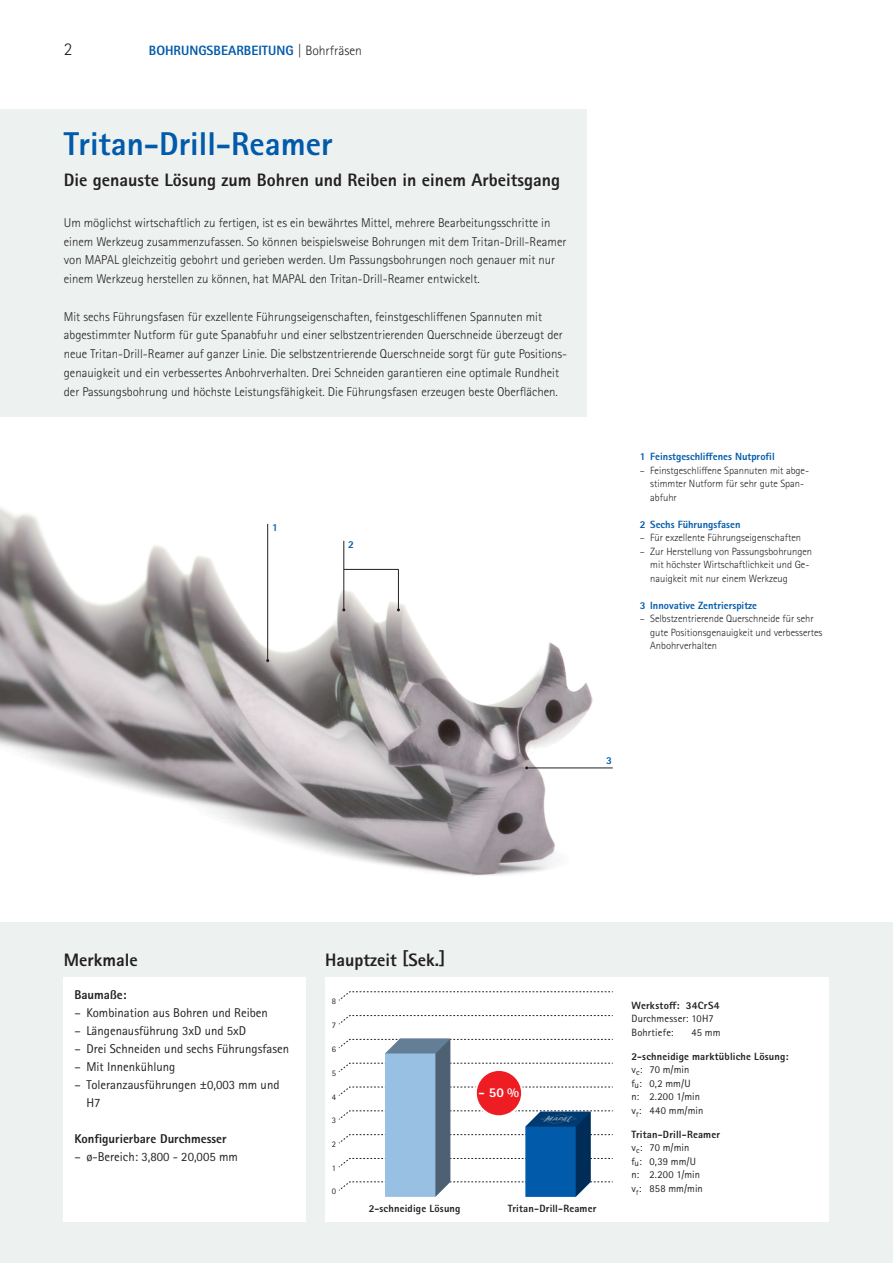
<style>
.page{position:relative;width:893px;height:1263px;background:#fff}
.page>*{position:absolute;margin:0;border:0;box-sizing:border-box;transform-origin:0 0}
.t1{font:800 33px "Rotis Sans Serif W1 G";color:#015aaa}
.t2{font:800 18px "Rotis Sans Serif W1 G";color:#231f20}
.t3{font:300 18px "Rotis Sans Serif W1 G";color:#231f20}
.t4{font:800 13.5px "Rotis Sans Serif W1 G";color:#015aaa}
.t5{font:800 13.5px "Rotis Sans Serif W1 G";color:#fff}
.t6{font:300 12.75px/18.8px "Rotis Sans Serif W1 G";color:#231f20}
.t7{font:12.75px/18px "Rotis Sans Serif W1 G";color:#231f20}
.t8{font:800 12.75px "Rotis Sans Serif W1 G";color:#231f20}
.t9{font:300 10.5px/13.5px "Rotis Sans Serif W1 G";color:#231f20}
.t10{font:10.5px/13.5px "Rotis Sans Serif W1 G";letter-spacing:.01em;color:#231f20}
.t11{font:800 10.5px "Rotis Sans Serif W1 G";color:#015aaa}
.t12{font:800 10.5px "Rotis Sans Serif W1 G";letter-spacing:.015em;color:#231f20}
.t13{font:8.55px "Rotis Sans Serif W1 G";color:#231f20}
.s1{font-weight:300;color:#231f20}
.s2{font-weight:800}
</style>
<div class="page">
<img style="left:0;top:507px;width:893px;height:416px">
<hr style="left:267px;top:524px;width:1px;height:137px;background:#231f20">
<hr style="left:343px;top:541px;width:1px;height:69px;background:#231f20">
<hr style="left:527px;top:767px;width:86px;height:1px;background:#231f20">
<hr style="left:398px;top:569px;width:1px;height:41px;background:#231f20">
<hr style="left:344px;top:569px;width:55px;height:1px;background:#231f20">
<div style="left:0;top:923px;width:893px;height:340px;background:#edf1f0"></div>
<div style="left:64px;top:977px;width:242px;height:244px;background:#fff"></div>
<div style="left:325px;top:977px;width:504px;height:244px;background:#fff"></div>
<svg style="left:338px;top:1015px;width:275px;height:10px"></svg>
<svg style="left:338px;top:991px;width:275px;height:10px"></svg>
<svg style="left:338px;top:1038px;width:275px;height:159px"></svg>
<img style="left:532px;top:1113px;width:52px;height:11px">
<div style="left:0;top:109px;width:587px;height:308px;background:#edf1f0"></div>
<h2 class="t3" style="left:64px;top:39px;width:10px">2</h2>
<p class="t4" style="left:149px;top:42px;width:215px">BOHRUNGSBEARBEITUNG <span class="s1">| Bohrfräsen</span></p>
<h1 class="t1" style="left:64px;top:123px;width:270px">Tritan-Drill-Reamer</h1>
<h2 class="t2" style="left:64px;top:169px;width:498px">Die genauste Lösung zum Bohren und Reiben in einem Arbeitsgang</h2>
<p class="t6" style="left:64px;top:213px;width:504px">Um möglichst wirtschaftlich zu fertigen, ist es ein bewährtes Mittel, mehrere Bearbeitungsschritte in einem Werkzeug zusammenzufassen. So können beispielsweise Bohrungen mit dem Tritan-Drill-Reamer von MAPAL gleichzeitig gebohrt und gerieben werden. Um Passungsbohrungen noch genauer mit nur einem Werkzeug herstellen zu können, hat MAPAL den Tritan-Drill-Reamer entwickelt.</p>
<p class="t6" style="left:64px;top:307px;width:505px">Mit sechs Führungsfasen für exzellente Führungseigenschaften, feinstgeschliffenen Spannuten mit abgestimmter Nutform für gute Spanabfuhr und einer selbstzentrierenden Querschneide überzeugt der neue Tritan-Drill-Reamer auf ganzer Linie. Die selbstzentrierende Querschneide sorgt für gute Positions&shy;genauigkeit und ein verbessertes Anbohrverhalten. Drei Schneiden garantieren eine optimale Rundheit der Passungsbohrung und höchste Leistungsfähigkeit. Die Führungsfasen erzeugen beste Oberflächen.</p>
<p class="t11" style="left:272px;top:521px;width:7px">1</p>
<p class="t11" style="left:348px;top:537px;width:7px">2</p>
<p class="t11" style="left:640px;top:450px;width:136px">1 Feinstgeschliffenes Nutprofil</p>
<p class="t9" style="left:650px;top:464px;width:160px;text-indent:-10px">– Feinstgeschliffene Spannuten mit abge&shy;stimmter Nutform für sehr gute Span&shy;abfuhr</p>
<p class="t11" style="left:640px;top:517px;width:102px">2 Sechs Führungsfasen</p>
<p class="t9" style="left:640px;top:531px;width:163px">– Für exzellente Führungseigenschaften</p>
<p class="t9" style="left:650px;top:545px;width:163px;text-indent:-10px">– Zur Herstellung von Passungsbohrungen mit höchster Wirtschaftlichkeit und Ge&shy;nauigkeit mit nur einem Werkzeug</p>
<p class="t11" style="left:640px;top:598px;width:119px">3 Innovative Zentrierspitze</p>
<p class="t9" style="left:650px;top:612px;width:174px;text-indent:-10px">– Selbstzentrierende Querschneide für sehr gute Positionsgenauigkeit und verbessertes<br>Anbohrverhalten</p>
<p class="t11" style="left:606px;top:753px;width:7px">3</p>
<h2 class="t2" style="left:64px;top:948px;width:75px">Merkmale</h2>
<h2 class="t2" style="left:325px;top:948px;width:122px">Hauptzeit [Sek.]</h2>
<p class="t8" style="left:74px;top:986px;width:54px">Baumaße:</p>
<p class="t7" style="left:74px;top:1003px;width:195px">– Kombination aus Bohren und Reiben</p>
<p class="t7" style="left:74px;top:1021px;width:173px">– Längenausführung 3xD und 5xD</p>
<p class="t7" style="left:74px;top:1039px;width:216px">– Drei Schneiden und sechs Führungsfasen</p>
<p class="t7" style="left:74px;top:1057px;width:102px">– Mit Innenkühlung</p>
<p class="t7" style="left:86px;top:1075px;width:195px;text-indent:-12px">– Toleranzausführungen ±0,003 mm und<br>H7</p>
<p class="t8" style="left:74px;top:1130px;width:154px">Konfigurierbare Durchmesser</p>
<p class="t7" style="left:74px;top:1147px;width:165px">– ø-Bereich: 3,800 - 20,005 mm</p>
<p class="t13" style="left:332px;top:996px;width:6px">8</p>
<p class="t13" style="left:332px;top:1020px;width:6px">7</p>
<p class="t13" style="left:332px;top:1044px;width:6px">6</p>
<p class="t13" style="left:332px;top:1068px;width:6px">5</p>
<p class="t13" style="left:332px;top:1091px;width:6px">4</p>
<p class="t13" style="left:332px;top:1115px;width:6px">3</p>
<p class="t13" style="left:332px;top:1139px;width:6px">2</p>
<p class="t13" style="left:332px;top:1163px;width:6px">1</p>
<p class="t13" style="left:332px;top:1186px;width:6px">0</p>
<p class="t5" style="left:479px;top:1084px;width:42px">- 50 %</p>
<p class="t12" style="left:369px;top:1202px;width:93px">2-schneidige Lösung</p>
<p class="t12" style="left:508px;top:1202px;width:90px">Tritan-Drill-Reamer</p>
<p class="t12" style="left:631px;top:998px;width:90px">Werkstoff: 34CrS4</p>
<p class="t10" style="left:631px;top:1012px;width:84px">Durchmesser: 10H7<br>Bohrtiefe:</p>
<p class="t10" style="left:691px;top:1025px;width:31px">45 mm</p>
<p class="t10" style="left:631px;top:1049px;width:158px"><span class="s2">2-schneidige marktübliche Lösung: </span>v<sub>c</sub>: 70 m/min<br>f<sub>u</sub>: 0,2 mm/U<br>n: 2.200 1/min<br>v<sub>f</sub>: 440 mm/min</p>
<p class="t10" style="left:631px;top:1127px;width:90px"><span class="s2">Tritan-Drill-Reamer </span>v<sub>c</sub>: 70 m/min<br>f<sub>u</sub>: 0,39 mm/U<br>n: 2.200 1/min<br>v<sub>f</sub>: 858 mm/min</p>
</div>
